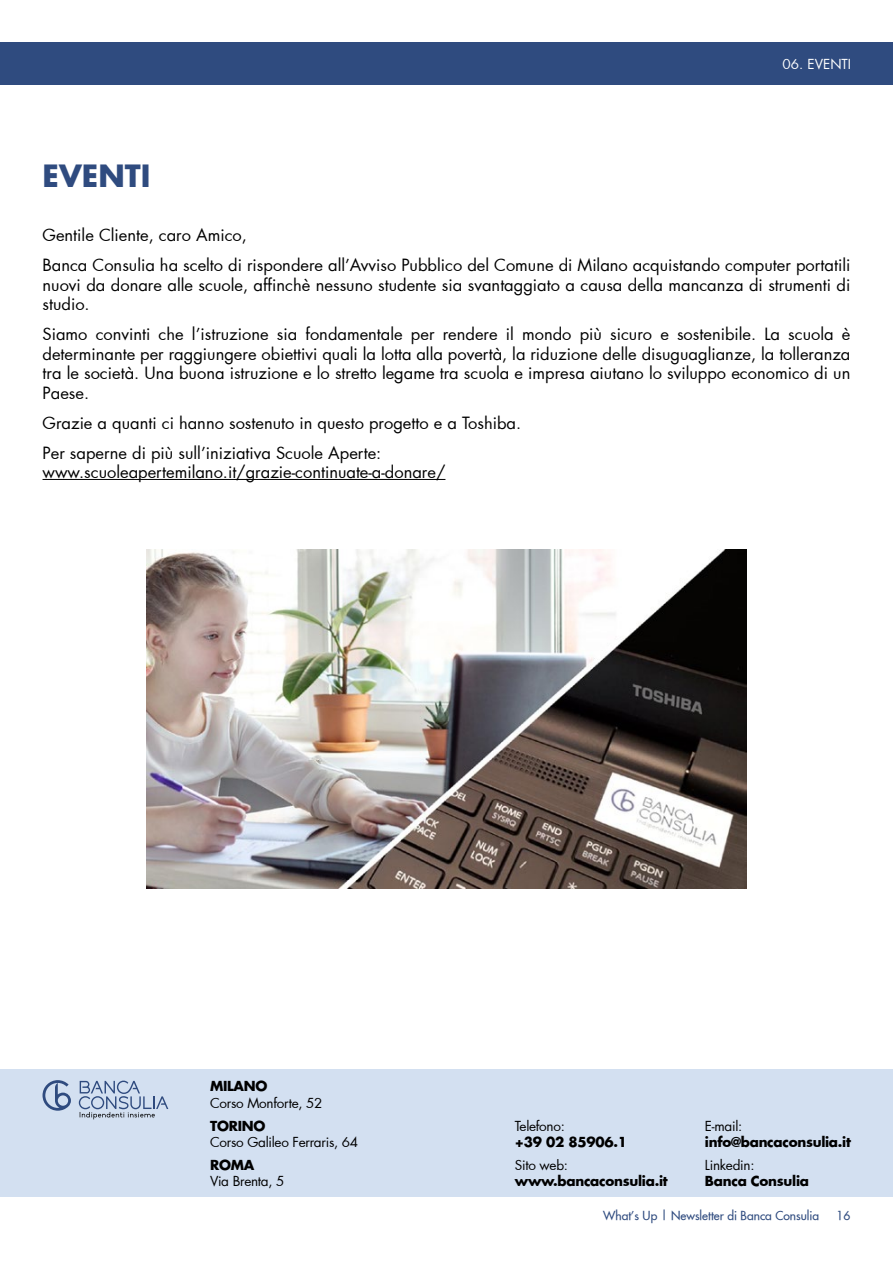
<style>
.page{position:relative;width:893px;height:1263px;background:#fff}
.page>*{position:absolute;margin:0;border:0;box-sizing:border-box;transform-origin:0 0}
.t1{font:700 30px "Futura";color:#2f4b7f}
.t2{font:16.5px/19.5px "Futura";color:#000}
.t3{font:13.5px "Futura";letter-spacing:-.02em;color:#000}
.t4{font:700 13.5px "Futura";letter-spacing:-.02em;color:#000}
.t5{font:13.5px "Futura";color:#fff}
.t6{font:12px "Futura";color:#2f4b7f}
</style>
<div class="page">
<div style="left:0;top:43px;width:893px;height:42px;background:#2f4b7f"></div>
<div style="left:0;top:1069px;width:893px;height:128px;background:#d3e0f1"></div>
<svg style="left:43px;top:1080px;width:28px;height:31px"></svg>
<svg style="left:79px;top:1080px;width:89px;height:39px"></svg>
<hr style="left:43px;top:479px;width:402px;height:1px;background:#000">
<img style="left:146px;top:550px;width:600px;height:339px">
<h1 class="t1" style="left:43px;top:155px;width:109px">EVENTI</h1>
<p class="t5" style="left:782px;top:55px;width:70px">06. EVENTI</p>
<p class="t2" style="left:43px;top:220px;width:809px;line-height:30px">Gentile Cliente, caro Amico,<br>Banca Consulia ha scelto di rispondere all’Avviso Pubblico del Comune di Milano acquistando computer portatili</p>
<p class="t2" style="left:43px;top:275px;width:809px">nuovi da donare alle scuole, affinchè nessuno studente sia svantaggiato a causa della mancanza di strumenti di studio.</p>
<p class="t2" style="left:43px;top:324px;width:809px;text-align:justify">Siamo convinti che l’istruzione sia fondamentale per rendere il mondo più sicuro e sostenibile. La scuola è determinante per raggiungere obiettivi quali la lotta alla povertà, la riduzione delle disuguaglianze, la tolleranza tra le società. Una buona istruzione e lo stretto legame tra scuola e impresa aiutano lo sviluppo economico di un Paese.</p>
<p class="t2" style="left:43px;top:407px;width:480px;line-height:30px">Grazie a quanti ci hanno sostenuto in questo progetto e a Toshiba.<br>Per saperne di più sull’iniziativa Scuole Aperte:</p>
<p class="t2" style="left:43px;top:462px;width:404px">www.scuoleapertemilano.it/grazie-continuate-a-donare/</p>
<p class="t4" style="left:210px;top:1077px;width:59px">MILANO</p>
<p class="t3" style="left:210px;top:1094px;width:114px">Corso Monforte, 52</p>
<p class="t4" style="left:210px;top:1116px;width:57px">TORINO</p>
<p class="t3" style="left:210px;top:1133px;width:150px">Corso Galileo Ferraris, 64</p>
<p class="t4" style="left:210px;top:1155px;width:46px">ROMA</p>
<p class="t3" style="left:210px;top:1172px;width:76px">Via Brenta, 5</p>
<p class="t3" style="left:515px;top:1116px;width:52px">Telefono:</p>
<p class="t4" style="left:515px;top:1133px;width:114px">+39 02 85906.1</p>
<p class="t3" style="left:515px;top:1156px;width:55px">Sito web:</p>
<p class="t4" style="left:515px;top:1172px;width:154px">www.bancaconsulia.it</p>
<p class="t3" style="left:705px;top:1116px;width:39px">E-mail:</p>
<p class="t4" style="left:705px;top:1133px;width:147px">info@bancaconsulia.it</p>
<p class="t3" style="left:705px;top:1156px;width:51px">Linkedin:</p>
<p class="t4" style="left:705px;top:1172px;width:106px">Banca Consulia</p>
<p class="t6" style="left:603px;top:1208px;width:218px">What’s Up | Newsletter di Banca Consulia</p>
<p class="t6" style="left:837px;top:1208px;width:15px">16</p>
</div>
